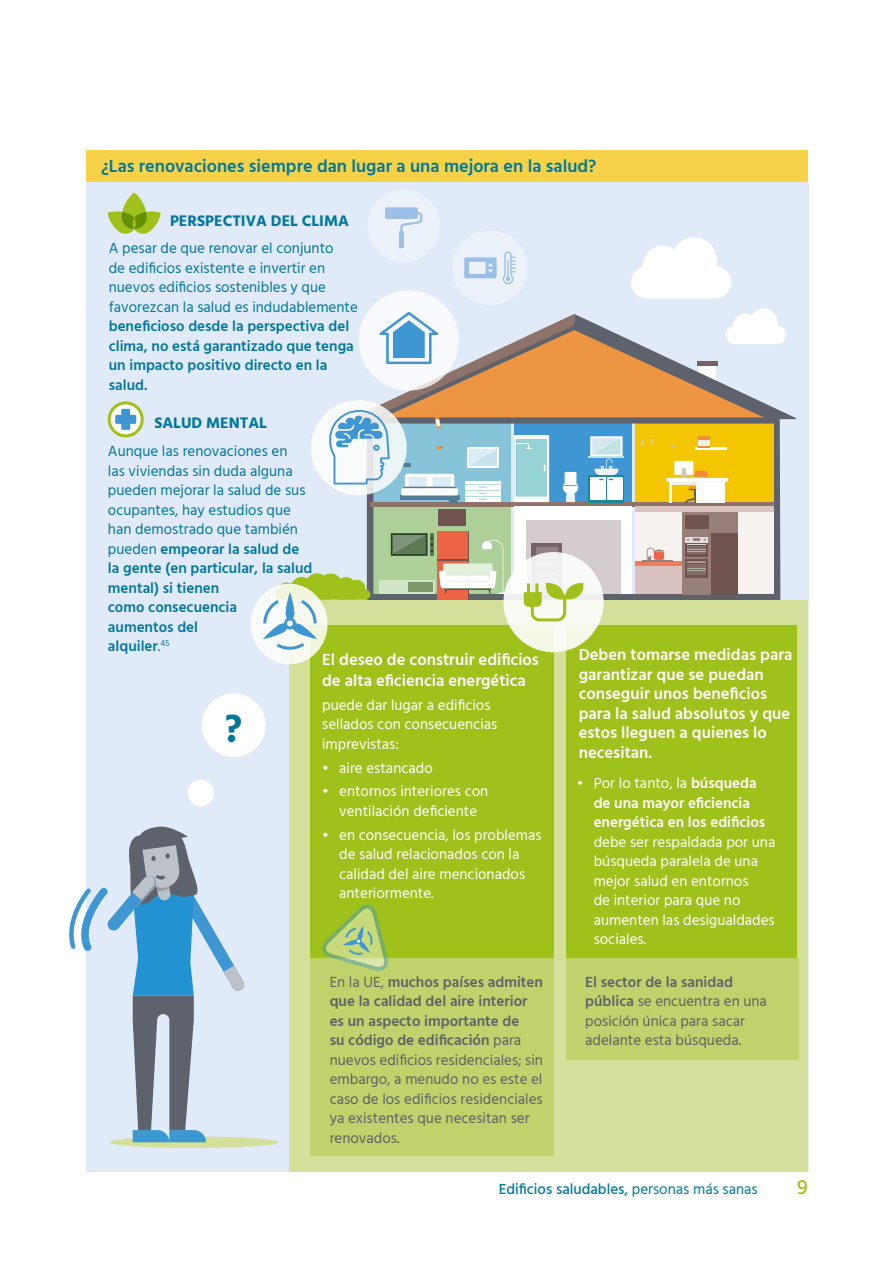
<style>
.page{position:relative;width:893px;height:1263px;background:#fff}
.page>*{position:absolute;margin:0;border:0;box-sizing:border-box;transform-origin:0 0}
.t1{font:700 40.5px "Hind";color:#00789b}
.t2{font:500 21px "Hind";color:#a0c01b}
.t3{font:600 18px "Hind";color:#00789b}
.t4{font:600 16.5px/19.5px "Hind";color:#fff}
.t5{font:700 15.75px "Hind";color:#00789b}
.t6{font:15px/19.5px "Hind";color:#00789b}
.t7{font:15px/19.5px "Hind";color:#fff}
.t8{font:15px/19.5px "Hind";color:#5e626c}
.t9{font:600 15px/19.5px "Hind";color:#00789b}
.t10{font:600 15px/19.5px "Hind";color:#fff}
.t11{font:500 15px "Hind";color:#00789b}
.s1{font-weight:600}
.s2{font-weight:400}
</style>
<div class="page">
<div style="left:86px;top:182px;width:723px;height:989px;background:#e0eaf8"></div>
<div style="left:86px;top:150px;width:722px;height:32px;background:#f7d148"></div>
<svg style="left:367px;top:503px;width:413px;height:97px;background:#bec7b7"></svg>
<hr style="left:371px;top:502px;width:403px;height:4px;background:#8d7369">
<div style="left:682px;top:512px;width:56px;height:83px;background:#705450"></div>
<div style="left:635px;top:506px;width:139px;height:5px;background:#d9c2c0"></div>
<div style="left:635px;top:561px;width:70px;height:33px;background:#d9c2c0"></div>
<div style="left:635px;top:561px;width:73px;height:5px;background:#ee7b5e"></div>
<hr style="left:642px;top:560px;width:30px;height:1px;background:#997f7a">
<svg style="left:643px;top:548px;width:21px;height:14px"></svg>
<div style="left:682px;top:534px;width:29px;height:61px;background:#997f7a"></div>
<svg style="left:437px;top:531px;width:31px;height:69px"></svg>
<div style="left:437px;top:561px;width:30px;height:38px;background:#ec6345"></div>
<div style="left:437px;top:531px;width:30px;height:28px;background:#ec6345"></div>
<div style="left:685px;top:537px;width:23px;height:19px;background:#705450"></div>
<svg style="left:685px;top:559px;width:23px;height:18px"></svg>
<div style="left:685px;top:537px;width:23px;height:5px;background:#e0dedc"></div>
<div style="left:687px;top:547px;width:19px;height:7px;background:#856c67"></div>
<svg style="left:687px;top:538px;width:19px;height:14px"></svg>
<svg style="left:687px;top:562px;width:19px;height:1px"></svg>
<svg style="left:687px;top:564px;width:19px;height:11px"></svg>
<svg style="left:687px;top:569px;width:19px;height:3px"></svg>
<div style="left:682px;top:512px;width:56px;height:20px;background:#997f7a"></div>
<div style="left:685px;top:515px;width:23px;height:14px;background:#705450"></div>
<div style="left:438px;top:510px;width:28px;height:16px;background:#705450"></div>
<svg style="left:439px;top:540px;width:69px;height:54px"></svg>
<hr style="left:430px;top:533px;width:4px;height:23px;background:#5c7b54">
<svg style="left:391px;top:533px;width:42px;height:23px"></svg>
<div style="left:379px;top:580px;width:56px;height:14px;background:#d3e5c9"></div>
<div style="left:408px;top:582px;width:24px;height:10px;background:#7d9968"></div>
<svg style="left:532px;top:543px;width:30px;height:14px"></svg>
<div style="left:536px;top:548px;width:21px;height:19px;background:#928285"></div>
<div style="left:514px;top:513px;width:11px;height:81px;background:#fff"></div>
<div style="left:621px;top:513px;width:11px;height:81px;background:#fff"></div>
<div style="left:514px;top:506px;width:118px;height:14px;background:#fff"></div>
<div style="left:289px;top:600px;width:519px;height:571px;background:#d3df9a"></div>
<div style="left:359px;top:290px;width:100px;height:101px;background:#f7f9fd;border-radius:50%"></div>
<div style="left:188px;top:780px;width:26px;height:26px;background:#fff;border-radius:50%"></div>
<div style="left:202px;top:693px;width:64px;height:64px;background:#fff;border-radius:50%"></div>
<div style="left:367px;top:189px;width:73px;height:73px;background:#ecf2fa;border-radius:50%"></div>
<svg style="left:385px;top:207px;width:37px;height:41px"></svg>
<div style="left:109px;top:1136px;width:170px;height:12px;background:#d3df9a;border-radius:50%"></div>
<div style="left:310px;top:626px;width:243px;height:333px;background:#a0c01b"></div>
<div style="left:566px;top:626px;width:230px;height:333px;background:#a0c01b"></div>
<div style="left:310px;top:958px;width:243px;height:198px;background:#c0d26b"></div>
<div style="left:566px;top:958px;width:232px;height:101px;background:#c0d26b"></div>
<div style="left:503px;top:552px;width:101px;height:100px;background:linear-gradient(to bottom,#f6f5f9,#f7fae9);border-radius:50%"></div>
<svg style="left:524px;top:583px;width:62px;height:38px;background:#d6e2a1"></svg>
<svg style="left:322px;top:904px;width:66px;height:67px"></svg>
<svg style="left:122px;top:192px;width:25px;height:37px"></svg>
<svg style="left:108px;top:210px;width:53px;height:24px"></svg>
<svg style="left:108px;top:401px;width:36px;height:36px"></svg>
<div style="left:452px;top:231px;width:76px;height:74px;background:#ecf2fa;border-radius:50%"></div>
<svg style="left:464px;top:257px;width:33px;height:21px"></svg>
<svg style="left:503px;top:251px;width:13px;height:33px"></svg>
<svg style="left:631px;top:237px;width:100px;height:61px"></svg>
<svg style="left:251px;top:584px;width:77px;height:80px"></svg>
<svg style="left:262px;top:573px;width:109px;height:77px"></svg>
<svg style="left:69px;top:826px;width:176px;height:316px"></svg>
<div style="left:311px;top:400px;width:96px;height:95px;background:#fff;border-radius:50%"></div>
<svg style="left:329px;top:308px;width:467px;height:195px"></svg>
<p class="t3" style="left:101px;top:153px;width:497px">¿Las renovaciones siempre dan lugar a una mejora en la salud?</p>
<p class="t5" style="left:170px;top:211px;width:180px">PERSPECTIVA DEL CLIMA</p>
<p class="t6" style="left:109px;top:239px;width:251px">A pesar de que renovar el conjunto<br>de edificios existente e invertir en nuevos edificios sostenibles y que favorezcan la salud es indudablemente</p>
<p class="t9" style="left:109px;top:317px;width:247px">beneficioso desde la perspectiva del clima, no está garantizado que tenga un impacto positivo directo en la salud.</p>
<p class="t5" style="left:154px;top:413px;width:114px">SALUD MENTAL</p>
<p class="t6" style="left:108px;top:442px;width:206px">Aunque las renovaciones en<br>las viviendas sin duda alguna pueden mejorar la salud de sus ocupantes, hay estudios que han demostrado que también pueden <span class="s1">empeorar la salud de la gente (en particular, la salud mental) si tienen<br>como consecuencia<br>aumentos del<br>alquiler</span>.<sup>45</sup></p>
<h1 class="t1" style="left:224px;top:704px;width:20px">?</h1>
<p class="t4" style="left:322px;top:650px;width:218px;line-height:21px">El deseo de construir edificios de alta eficiencia energética</p>
<p class="t7" style="left:322px;top:696px;width:177px">puede dar lugar a edificios sellados con consecuencias imprevistas:</p>
<p class="t7" style="left:322px;top:759px;width:112px">• aire estancado</p>
<p class="t7" style="left:322px;top:782px;width:168px;text-align:center">• entornos interiores con ventilación deficiente</p>
<p class="t7" style="left:339px;top:826px;width:204px;text-indent:-17px">• en consecuencia, los problemas de salud relacionados con la calidad del aire mencionados anteriormente.</p>
<p class="t4" style="left:579px;top:646px;width:215px">Deben tomarse medidas para garantizar que se puedan conseguir unos beneficios para la salud absolutos y que estos lleguen a quienes lo necesitan.</p>
<p class="t10" style="left:594px;top:774px;width:173px;text-indent:-17px"><span class="s2">• Por lo tanto, la</span> búsqueda de una mayor eficiencia energética en los edificios</p>
<p class="t7" style="left:594px;top:833px;width:183px">debe ser respaldada por una búsqueda paralela de una mejor salud en entornos<br>de interior para que no aumenten las desigualdades sociales.</p>
<p class="t8" style="left:330px;top:972px;width:215px">En la UE, <span class="s1">muchos países admiten que la calidad del aire interior es un aspecto importante de<br>su código de edificación</span> para nuevos edificios residenciales; sin embargo, a menudo no es este el caso de los edificios residenciales ya existentes que necesitan ser renovados.</p>
<p class="t8" style="left:585px;top:972px;width:183px"><span class="s1">El sector de la sanidad pública</span> se encuentra en una posición única para sacar adelante esta búsqueda.</p>
<p class="t11" style="left:499px;top:1178px;width:260px">Edificios saludables, <span class="s2">personas más sanas</span></p>
<h2 class="t2" style="left:797px;top:1172px;width:12px">9</h2>
</div>
